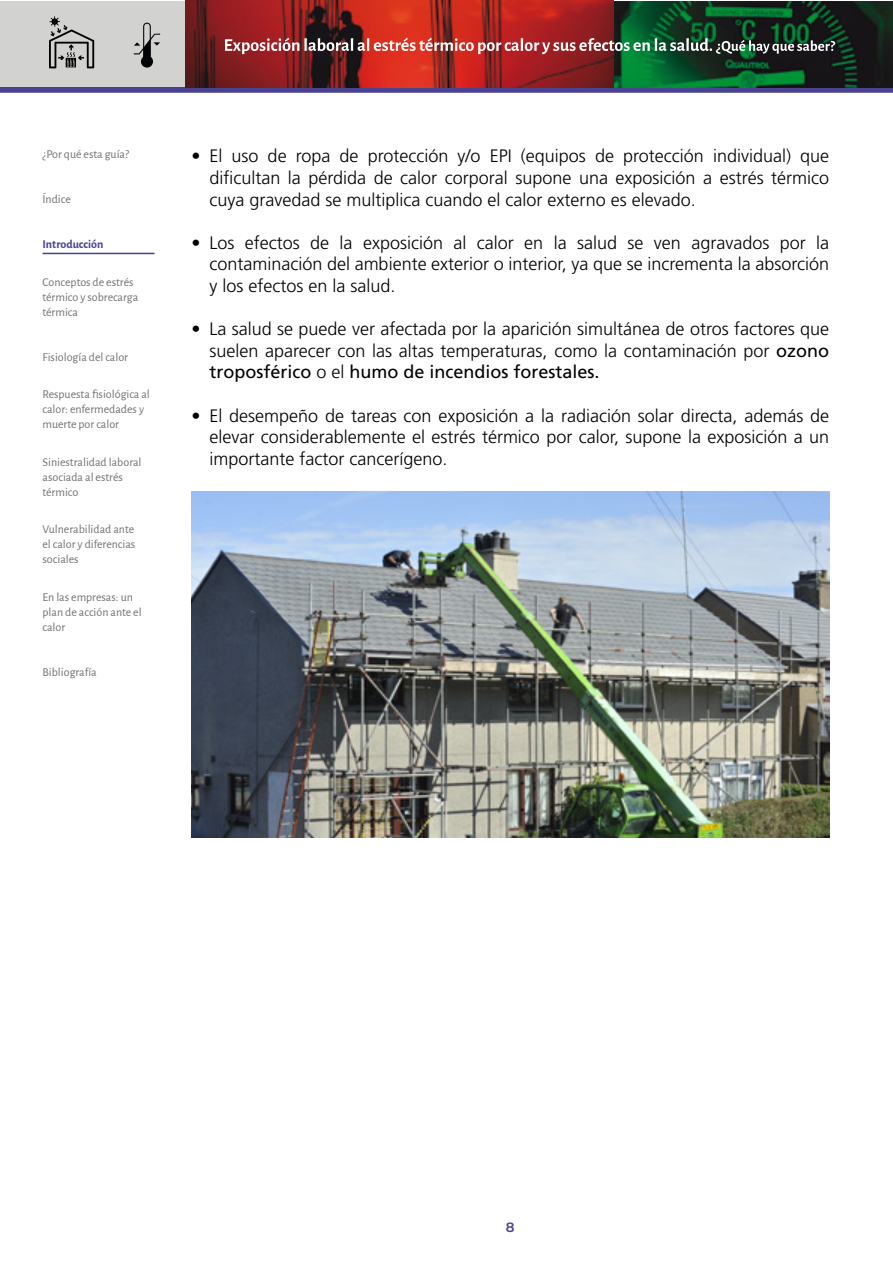
<style>
.page{position:relative;width:893px;height:1263px;background:#fff}
.page>*{position:absolute;margin:0;border:0;box-sizing:border-box;transform-origin:0 0}
.t1{font:300 18px/21.6px "Frutiger";color:#000;text-align:justify}
.t2{font:600 13.5px "Montserrat";color:#494291}
.t3{font:12px/15px "Alegreya Sans";color:#707172}
.t4{font:700 12px "Alegreya Sans";color:#494291}
.s1{font-weight:400}
</style>
<div class="page">
<hr style="left:43px;top:253px;width:111px;height:1px;background:#494291">
<svg style="left:0;top:87px;width:893px;height:6px;fill:#494291"></svg>
<div style="left:0;top:1px;width:892px;height:86px;background:#d2d3d0"></div>
<img style="left:185px;top:0;width:708px;height:87px">
<img style="left:225px;top:38px;width:610px;height:16px">
<svg style="left:49px;top:16px;width:45px;height:52px"></svg>
<svg style="left:134px;top:23px;width:26px;height:45px"></svg>
<img style="left:191px;top:491px;width:638px;height:347px">
<p class="t3" style="left:43px;top:147px;width:88px">¿Por qué esta guía?</p>
<p class="t3" style="left:43px;top:192px;width:30px">Índice</p>
<p class="t4" style="left:43px;top:236px;width:62px">Introducción</p>
<p class="t3" style="left:43px;top:274px;width:97px">Conceptos de estrés térmico y sobrecarga térmica</p>
<p class="t3" style="left:43px;top:349px;width:87px">Fisiología del calor</p>
<p class="t3" style="left:43px;top:387px;width:109px">Respuesta fisiológica al calor: enfermedades y muerte por calor</p>
<p class="t3" style="left:43px;top:454px;width:101px">Siniestralidad laboral asociada al estrés térmico</p>
<p class="t3" style="left:43px;top:522px;width:94px;text-align:justify">Vulnerabilidad ante el calor y diferencias sociales</p>
<p class="t3" style="left:43px;top:589px;width:101px">En las empresas: un plan de acción ante el calor</p>
<p class="t3" style="left:43px;top:664px;width:56px">Bibliografía</p>
<p class="t1" style="left:209px;top:146px;width:621px;text-indent:-18px">• El uso de ropa de protección y/o EPI (equipos de protección individual) que dificultan la pérdida de calor corporal supone una exposición a estrés térmico cuya gravedad se multiplica cuando el calor externo es elevado.</p>
<p class="t1" style="left:209px;top:232px;width:621px;text-indent:-18px">• Los efectos de la exposición al calor en la salud se ven agravados por la contaminación del ambiente exterior o interior, ya que se incrementa la absorción y los efectos en la salud.</p>
<p class="t1" style="left:209px;top:318px;width:621px;text-indent:-18px">• La salud se puede ver afectada por la aparición simultánea de otros factores que suelen aparecer con las altas temperaturas, como la contaminación por <span class="s1">ozono troposférico</span> o el <span class="s1">humo de incendios forestales.</span></p>
<p class="t1" style="left:209px;top:405px;width:621px;text-indent:-18px">• El desempeño de tareas con exposición a la radiación solar directa, además de elevar considerablemente el estrés térmico por calor, supone la exposición a un importante factor cancerígeno.</p>
<p class="t2" style="left:506px;top:1217px;width:10px">8</p>
</div>
